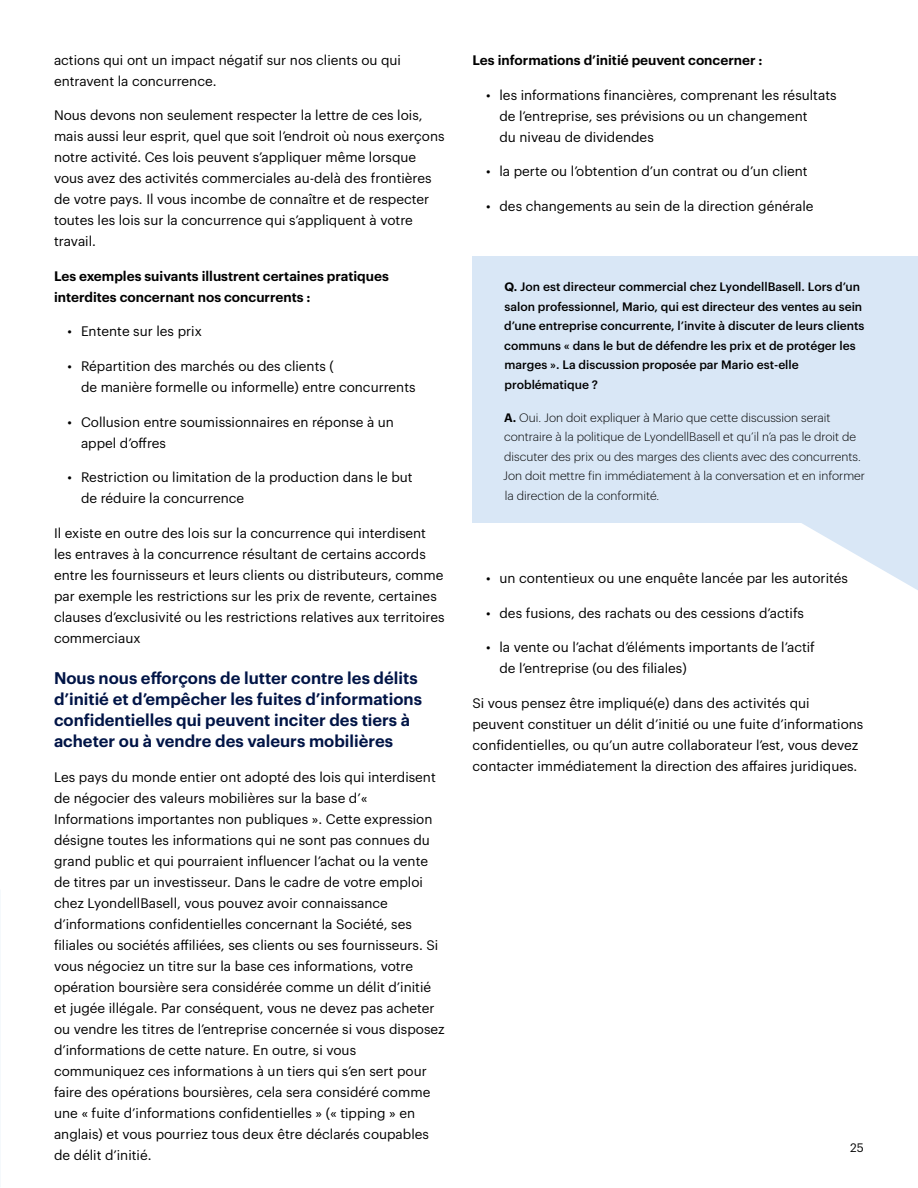
<style>
.page{position:relative;width:918px;height:1188px;background:#fff}
.page>*{position:absolute;margin:0;border:0;box-sizing:border-box;transform-origin:0 0}
.t1{font:600 16.5px/21px "Graphik";color:#001446}
.t2{font:13.5px/21px "Graphik";color:#000}
.t3{font:600 13.5px/21px "Graphik";color:#000}
.t4{font:500 12px/19.5px "Graphik";color:#000}
.t5{font:300 12px/19.5px "Graphik";color:#000}
.t6{font:12px "Graphik";color:#000}
.s1{font-weight:600}
</style>
<div class="page">
<svg style="left:802px;top:523px;width:116px;height:67px"></svg>
<div style="left:472px;top:256px;width:446px;height:267px;background:#d9e7f6"></div>
<p class="t2" style="left:54px;top:48px;width:349px">actions qui ont un impact négatif sur nos clients ou qui entravent la concurrence.</p>
<p class="t2" style="left:54px;top:104px;width:392px">Nous devons non seulement respecter la lettre de ces lois, mais aussi leur esprit, quel que soit l’endroit où nous exerçons notre activité. Ces lois peuvent s’appliquer même lorsque vous avez des activités commerciales au-delà des frontières de votre pays. Il vous incombe de connaître et de respecter toutes les lois sur la concurrence qui s’appliquent à votre travail.</p>
<p class="t3" style="left:54px;top:264px;width:336px">Les exemples suivants illustrent certaines pratiques interdites concernant nos concurrents :</p>
<p class="t2" style="left:68px;top:320px;width:136px">• Entente sur les prix</p>
<p class="t2" style="left:81px;top:354px;width:336px;text-indent:-14px">• Répartition des marchés ou des clients (<br>de manière formelle ou informelle) entre concurrents</p>
<p class="t2" style="left:81px;top:410px;width:315px;text-indent:-14px">• Collusion entre soumissionnaires en réponse à un appel d’offres</p>
<p class="t2" style="left:81px;top:466px;width:333px;text-indent:-14px">• Restriction ou limitation de la production dans le but de réduire la concurrence</p>
<p class="t2" style="left:54px;top:521px;width:392px">Il existe en outre des lois sur la concurrence qui interdisent les entraves à la concurrence résultant de certains accords entre les fournisseurs et leurs clients ou distributeurs, comme par exemple les restrictions sur les prix de revente, certaines clauses d’exclusivité ou les restrictions relatives aux territoires commerciaux</p>
<p class="t1" style="left:54px;top:666px;width:370px">Nous nous efforçons de lutter contre les délits d’initié et d’empêcher les fuites d’informations confidentielles qui peuvent inciter des tiers à acheter ou à vendre des valeurs mobilières</p>
<p class="t2" style="left:54px;top:765px;width:392px">Les pays du monde entier ont adopté des lois qui interdisent de négocier des valeurs mobilières sur la base d’« Informations importantes non publiques ». Cette expression désigne toutes les informations qui ne sont pas connues du grand public et qui pourraient influencer l’achat ou la vente de titres par un investisseur. Dans le cadre de votre emploi chez LyondellBasell, vous pouvez avoir connaissance d’informations confidentielles concernant la Société, ses filiales ou sociétés affiliées, ses clients ou ses fournisseurs. Si vous négociez un titre sur la base ces informations, votre opération boursière sera considérée comme un délit d’initié et jugée illégale. Par conséquent, vous ne devez pas acheter ou vendre les titres de l’entreprise concernée si vous disposez d’informations de cette nature. En outre, si vous communiquez ces informations à un tiers qui s’en sert pour faire des opérations boursières, cela sera considéré comme une « fuite d’informations confidentielles » (« tipping » en anglais) et vous pourriez tous deux être déclarés coupables de délit d’initié.</p>
<p class="t3" style="left:472px;top:49px;width:292px">Les informations d’initié peuvent concerner :</p>
<p class="t2" style="left:500px;top:83px;width:339px;text-indent:-14px">• les informations financières, comprenant les résultats de l’entreprise, ses prévisions ou un changement<br>du niveau de dividendes</p>
<p class="t2" style="left:486px;top:160px;width:323px">• la perte ou l’obtention d’un contrat ou d’un client</p>
<p class="t2" style="left:486px;top:194px;width:329px">• des changements au sein de la direction générale</p>
<p class="t4" style="left:504px;top:276px;width:362px"><span class="s1">Q.</span> Jon est directeur commercial chez LyondellBasell. Lors d’un salon professionnel, Mario, qui est directeur des ventes au sein d’une entreprise concurrente, l’invite à discuter de leurs clients communs « dans le but de défendre les prix et de protéger les marges ». La discussion proposée par Mario est-elle problématique ?</p>
<p class="t5" style="left:503px;top:407px;width:363px"><span class="s1">A.</span> Oui. Jon doit expliquer à Mario que cette discussion serait contraire à la politique de LyondellBasell et qu’il n’a pas le droit de discuter des prix ou des marges des clients avec des concurrents.<br>Jon doit mettre fin immédiatement à la conversation et en informer la direction de la conformité.</p>
<p class="t2" style="left:486px;top:567px;width:364px">• un contentieux ou une enquête lancée par les autorités</p>
<p class="t2" style="left:486px;top:601px;width:320px">• des fusions, des rachats ou des cessions d’actifs</p>
<p class="t2" style="left:500px;top:636px;width:317px;text-indent:-14px">• la vente ou l’achat d’éléments importants de l’actif de l’entreprise (ou des filiales)</p>
<p class="t2" style="left:472px;top:691px;width:392px">Si vous pensez être impliqué(e) dans des activités qui peuvent constituer un délit d’initié ou une fuite d’informations confidentielles, ou qu’un autre collaborateur l’est, vous devez contacter immédiatement la direction des affaires juridiques.</p>
<p class="t6" style="left:850px;top:1139px;width:15px">25</p>
</div>
